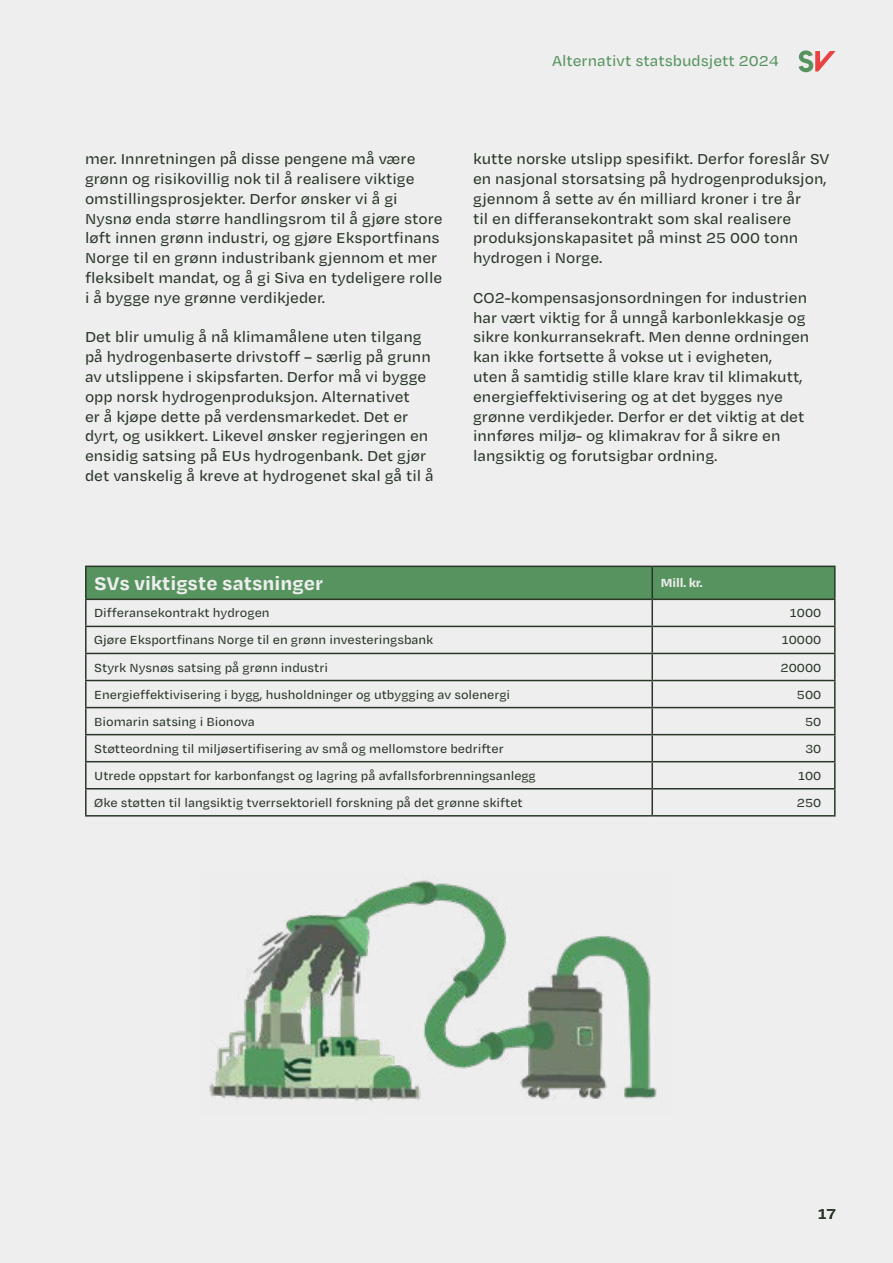
<style>
.page{position:relative;width:893px;height:1263px;background:#eee}
.page>*{position:absolute;margin:0;border:0;box-sizing:border-box;transform-origin:0 0}
.t1{font:700 21px "Degular Text";color:#eee}
.t2{font:500 16.5px/19.8px "Degular Text";color:#293628}
.t3{font:500 16.5px "Degular Text";color:#56935e}
.t4{font:600 16.5px "Degular Text";color:#293628}
.t5{font:500 13.5px "Degular Text";color:#293628}
.t6{font:700 13.5px "Degular Text";letter-spacing:-.01em;color:#eee}
</style>
<div class="page">
<svg style="left:799px;top:50px;width:37px;height:22px"></svg>
<div style="left:87px;top:567px;width:747px;height:32px;background:#56935e"></div>
<svg style="left:87px;top:600px;width:747px;height:190px"></svg>
<hr style="left:85px;top:789px;width:2px;height:26px;background:#293628">
<hr style="left:651px;top:789px;width:2px;height:26px;background:#293628">
<hr style="left:834px;top:789px;width:2px;height:26px;background:#293628">
<hr style="left:85px;top:815px;width:567px;height:1px;background:#293628">
<hr style="left:652px;top:815px;width:184px;height:1px;background:#293628">
<hr style="left:85px;top:566px;width:567px;height:1px;background:#293628">
<hr style="left:85px;top:567px;width:2px;height:32px;background:#293628">
<hr style="left:652px;top:566px;width:184px;height:1px;background:#293628">
<hr style="left:651px;top:567px;width:2px;height:32px;background:#293628">
<hr style="left:834px;top:567px;width:2px;height:32px;background:#293628">
<hr style="left:85px;top:599px;width:567px;height:1px;background:#293628">
<hr style="left:652px;top:599px;width:184px;height:1px;background:#293628">
<hr style="left:85px;top:600px;width:2px;height:26px;background:#293628">
<hr style="left:651px;top:600px;width:2px;height:26px;background:#293628">
<hr style="left:834px;top:600px;width:2px;height:26px;background:#293628">
<hr style="left:85px;top:626px;width:567px;height:1px;background:#293628">
<hr style="left:85px;top:627px;width:2px;height:26px;background:#293628">
<hr style="left:652px;top:626px;width:184px;height:1px;background:#293628">
<hr style="left:651px;top:627px;width:2px;height:26px;background:#293628">
<hr style="left:834px;top:627px;width:2px;height:26px;background:#293628">
<hr style="left:85px;top:653px;width:567px;height:1px;background:#293628">
<hr style="left:85px;top:654px;width:2px;height:26px;background:#293628">
<hr style="left:652px;top:653px;width:184px;height:1px;background:#293628">
<hr style="left:651px;top:654px;width:2px;height:26px;background:#293628">
<hr style="left:834px;top:654px;width:2px;height:26px;background:#293628">
<hr style="left:85px;top:680px;width:567px;height:1px;background:#293628">
<hr style="left:85px;top:681px;width:2px;height:26px;background:#293628">
<hr style="left:652px;top:680px;width:184px;height:1px;background:#293628">
<hr style="left:651px;top:681px;width:2px;height:26px;background:#293628">
<hr style="left:834px;top:681px;width:2px;height:26px;background:#293628">
<hr style="left:85px;top:707px;width:567px;height:1px;background:#293628">
<hr style="left:85px;top:708px;width:2px;height:26px;background:#293628">
<hr style="left:652px;top:707px;width:184px;height:1px;background:#293628">
<hr style="left:651px;top:708px;width:2px;height:26px;background:#293628">
<hr style="left:834px;top:708px;width:2px;height:26px;background:#293628">
<hr style="left:85px;top:734px;width:567px;height:1px;background:#293628">
<hr style="left:85px;top:735px;width:2px;height:26px;background:#293628">
<hr style="left:652px;top:734px;width:184px;height:1px;background:#293628">
<hr style="left:651px;top:735px;width:2px;height:26px;background:#293628">
<hr style="left:834px;top:735px;width:2px;height:26px;background:#293628">
<hr style="left:85px;top:761px;width:567px;height:1px;background:#293628">
<hr style="left:85px;top:762px;width:2px;height:26px;background:#293628">
<hr style="left:652px;top:761px;width:184px;height:1px;background:#293628">
<hr style="left:651px;top:762px;width:2px;height:26px;background:#293628">
<hr style="left:834px;top:762px;width:2px;height:26px;background:#293628">
<hr style="left:85px;top:788px;width:567px;height:1px;background:#293628">
<hr style="left:652px;top:788px;width:184px;height:1px;background:#293628">
<img style="left:209px;top:880px;width:448px;height:221px">
<p class="t3" style="left:552px;top:50px;width:228px">Alternativt statsbudsjett 2024</p>
<p class="t2" style="left:85px;top:148px;width:359px">mer. Innretningen på disse pengene må være grønn og risikovillig nok til å realisere viktige omstillingsprosjekter. Derfor ønsker vi å gi Nysnø enda større handlingsrom til å gjøre store løft innen grønn industri, og gjøre Eksportfinans Norge til en grønn industribank gjennom et mer fleksibelt mandat, og å gi Siva en tydeligere rolle i å bygge nye grønne verdikjeder.</p>
<p class="t2" style="left:85px;top:326px;width:350px">Det blir umulig å nå klimamålene uten tilgang på hydrogenbaserte drivstoff – særlig på grunn av utslippene i skipsfarten. Derfor må vi bygge opp norsk hydrogenproduksjon. Alternativet<br>er å kjøpe dette på verdensmarkedet. Det er dyrt, og usikkert. Likevel ønsker regjeringen en ensidig satsing på EUs hydrogenbank. Det gjør det vanskelig å kreve at hydrogenet skal gå til å</p>
<p class="t2" style="left:473px;top:148px;width:358px">kutte norske utslipp spesifikt. Derfor foreslår SV en nasjonal storsatsing på hydrogenproduksjon, gjennom å sette av én milliard kroner i tre år<br>til en differansekontrakt som skal realisere produksjonskapasitet på minst 25 000 tonn hydrogen i Norge.</p>
<p class="t2" style="left:473px;top:287px;width:338px">CO2-kompensasjonsordningen for industrien har vært viktig for å unngå karbonlekkasje og sikre konkurransekraft. Men denne ordningen kan ikke fortsette å vokse ut i evigheten, uten å samtidig stille klare krav til klimakutt, energieffektivisering og at det bygges nye grønne verdikjeder. Derfor er det viktig at det innføres miljø- og klimakrav for å sikre en langsiktig og forutsigbar ordning.</p>
<p class="t1" style="left:94px;top:569px;width:230px">SVs viktigste satsninger</p>
<p class="t6" style="left:661px;top:574px;width:43px">Mill. kr.</p>
<p class="t5" style="left:94px;top:604px;width:177px">Differansekontrakt hydrogen</p>
<p class="t5" style="left:790px;top:604px;width:33px">1000</p>
<p class="t5" style="left:94px;top:631px;width:341px">Gjøre Eksportfinans Norge til en grønn investeringsbank</p>
<p class="t5" style="left:782px;top:631px;width:41px">10000</p>
<p class="t5" style="left:94px;top:658px;width:235px">Styrk Nysnøs satsing på grønn industri</p>
<p class="t5" style="left:781px;top:658px;width:42px">20000</p>
<p class="t5" style="left:94px;top:685px;width:417px">Energieffektivisering i bygg, husholdninger og utbygging av solenergi</p>
<p class="t5" style="left:797px;top:685px;width:26px">500</p>
<p class="t5" style="left:94px;top:713px;width:162px">Biomarin satsing i Bionova</p>
<p class="t5" style="left:805px;top:713px;width:18px">50</p>
<p class="t5" style="left:94px;top:740px;width:411px">Støtteordning til miljøsertifisering av små og mellomstore bedrifter</p>
<p class="t5" style="left:805px;top:740px;width:18px">30</p>
<p class="t5" style="left:94px;top:767px;width:443px">Utrede oppstart for karbonfangst og lagring på avfallsforbrenningsanlegg</p>
<p class="t5" style="left:798px;top:767px;width:25px">100</p>
<p class="t5" style="left:94px;top:794px;width:430px">Øke støtten til langsiktig tverrsektoriell forskning på det grønne skiftet</p>
<p class="t5" style="left:797px;top:794px;width:26px">250</p>
<p class="t4" style="left:818px;top:1202px;width:19px">17</p>
</div>
